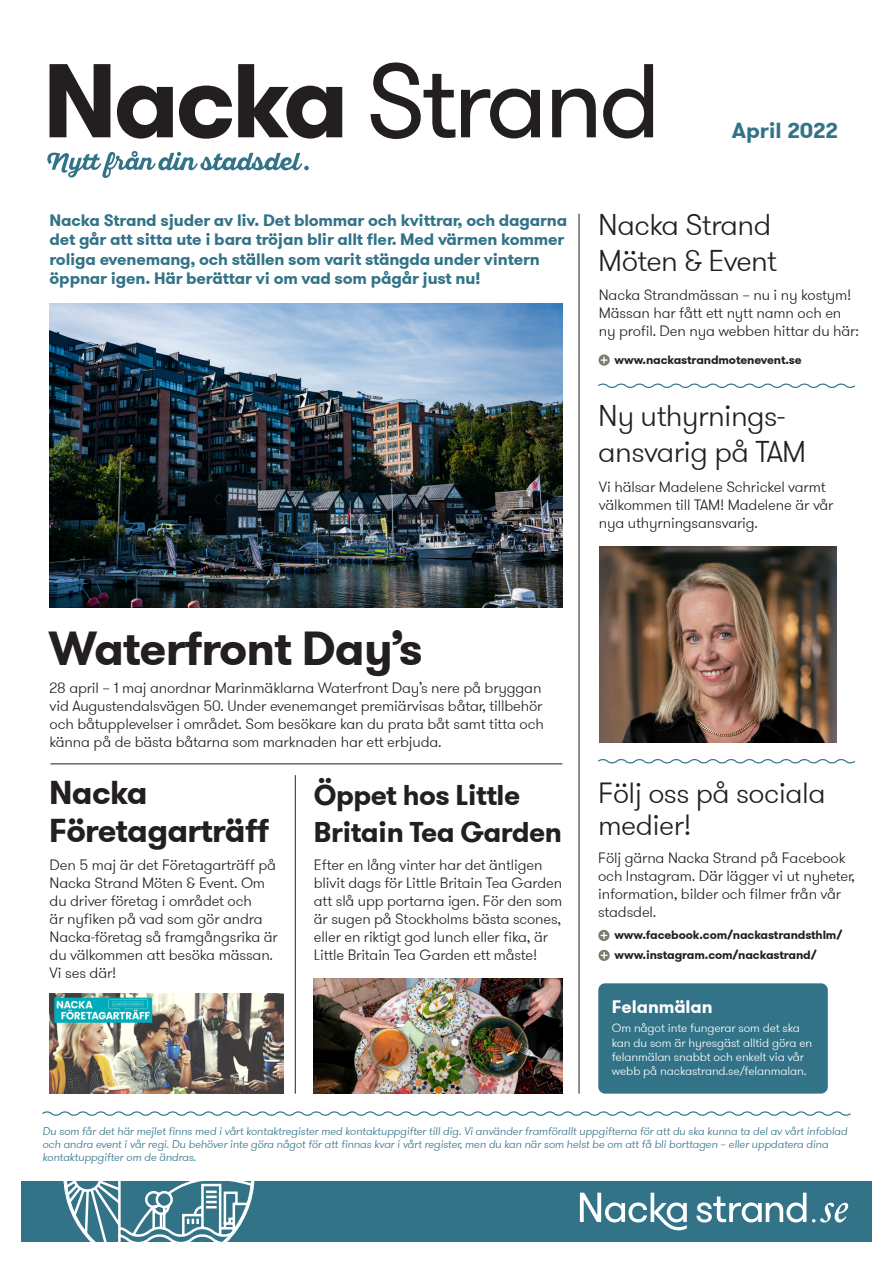
<style>
.page{position:relative;width:893px;height:1263px;background:#fff}
.page>*{position:absolute;margin:0;border:0;box-sizing:border-box;transform-origin:0 0}
.t1{font:104.55px "GT Walsheim";letter-spacing:-.04em;color:#231f20}
.t2{font:700 47.55px "GT Walsheim";letter-spacing:-.02em;color:#231f20}
.t3{font:700 33px/38.1px "GT Walsheim";letter-spacing:-.02em;color:#231f20}
.t4{font:300 30px/36px "GT Walsheim";letter-spacing:-.02em;color:#231f20}
.t5{font:300 29.1px/32.8px "GT Walsheim";letter-spacing:-.02em;color:#231f20}
.t6{font:700 28.5px/37.5px "GT Walsheim";letter-spacing:-.02em;color:#231f20}
.brödtext{font:700 21.75px "GT Walsheim";letter-spacing:-.005em;color:#327388}
.t7{font:700 18px "GT Walsheim";letter-spacing:-.005em;color:#fff}
.t8{font:700 16.5px/19.5px "GT Walsheim";letter-spacing:-.01em;color:#327388}
.t9{font:300 15px/18px "GT Walsheim";letter-spacing:-.01em;color:#231f20}
.t10{font:300 12px/14.4px "GT Walsheim";letter-spacing:-.01em;color:#fff}
.t11{font:700 12px "GT Walsheim";letter-spacing:-.01em;color:#231f20}
.t12{font:italic 300 11.25px/12.8px "GT Walsheim";letter-spacing:-.01em;color:#327388}
.s1{font-weight:700}
</style>
<div class="page">
<svg style="left:42px;top:1111px;width:809px;height:5px"></svg>
<svg style="left:47px;top:151px;width:262px;height:27px"></svg>
<div style="left:21px;top:1181px;width:851px;height:61px;background:#327388"></div>
<svg style="left:63px;top:1181px;width:192px;height:61px"></svg>
<svg style="left:696px;top:1193px;width:110px;height:29px"></svg>
<svg style="left:580px;top:1193px;width:107px;height:37px"></svg>
<svg style="left:812px;top:1203px;width:36px;height:19px"></svg>
<hr style="left:579px;top:214px;width:1px;height:880px;background:#231f20">
<img style="left:50px;top:304px;width:512px;height:303px">
<svg style="left:598px;top:759px;width:258px;height:5px"></svg>
<svg style="left:598px;top:383px;width:258px;height:5px"></svg>
<svg style="left:598px;top:930px;width:11px;height:11px"></svg>
<div style="left:598px;top:983px;width:230px;height:111px;background:#327388;border-radius:7px"></div>
<svg style="left:598px;top:950px;width:12px;height:11px"></svg>
<svg style="left:598px;top:354px;width:12px;height:12px"></svg>
<hr style="left:50px;top:763px;width:512px;height:1px;background:#231f20">
<hr style="left:295px;top:775px;width:1px;height:319px;background:#231f20">
<img style="left:600px;top:547px;width:236px;height:195px">
<img style="left:314px;top:978px;width:248px;height:116px">
<img style="left:50px;top:993px;width:234px;height:101px">
<p class="t1" style="left:43px;top:35px;width:620px"><span class="s1">Nacka</span> Strand</p>
<p class="brödtext" style="left:732px;top:116px;width:108px">April 2022</p>
<p class="t8" style="left:50px;top:210px;width:519px">Nacka Strand sjuder av liv. Det blommar och kvittrar, och dagarna det går att sitta ute i bara tröjan blir allt fler. Med värmen kommer roliga evenemang, och ställen som varit stängda under vintern öppnar igen. Här berättar vi om vad som pågår just nu!</p>
<p class="t4" style="left:598px;top:206px;width:180px">Nacka Strand<br>Möten &amp; Event</p>
<p class="t9" style="left:599px;top:285px;width:261px">Nacka Strandmässan – nu i ny kostym!<br>Mässan har fått ett nytt namn och en ny profil. Den nya webben hittar du här:</p>
<p class="t11" style="left:615px;top:352px;width:189px">www.nackastrandmotenevent.se</p>
<p class="t4" style="left:598px;top:397px;width:210px">Ny uthyrnings&shy;ansvarig på TAM</p>
<p class="t9" style="left:599px;top:477px;width:236px">Vi hälsar Madelene Schrickel varmt välkommen till TAM! Madelene är vår nya uthyrningsansvarig.</p>
<p class="t2" style="left:49px;top:617px;width:376px">Waterfront Day’s</p>
<p class="t9" style="left:50px;top:679px;width:496px">28 april – 1 maj anordnar Marinmäklarna Waterfront Day’s nere på bryggan vid Augustendalsvägen 50. Under evenemanget premiärvisas båtar, tillbehör och båtupplevelser i området. Som besökare kan du prata båt samt titta och</p>
<p class="t9" style="left:50px;top:733px;width:393px">känna på de bästa båtarna som marknaden har ett erbjuda.</p>
<p class="t3" style="left:49px;top:773px;width:222px">Nacka<br>Företagarträff</p>
<p class="t6" style="left:314px;top:776px;width:250px">Öppet hos Little<br>Britain Tea Garden</p>
<p class="t9" style="left:50px;top:856px;width:230px">Den 5 maj är det Företagarträff på<br>Nacka Strand Möten &amp; Event. Om du driver företag i området och<br>är nyfiken på vad som gör andra<br>Nacka-företag så framgångsrika är du välkommen att besöka mässan.<br>Vi ses där!</p>
<p class="t9" style="left:314px;top:856px;width:250px">Efter en lång vinter har det äntligen blivit dags för Little Britain Tea Garden att slå upp portarna igen. För den som är sugen på Stockholms bästa scones, eller en riktigt god lunch eller fika, är Little Britain Tea Garden ett måste!</p>
<p class="t5" style="left:598px;top:776px;width:229px">Följ oss på sociala medier!</p>
<p class="t9" style="left:598px;top:848px;width:258px">Följ gärna Nacka Strand på Facebook och Instagram. Där lägger vi ut nyheter, information, bilder och filmer från vår stadsdel.</p>
<p class="t11" style="left:615px;top:947px;width:203px">www.instagram.com/nackastrand/</p>
<p class="t11" style="left:614px;top:927px;width:229px">www.facebook.com/nackastrandsthlm/</p>
<p class="t7" style="left:612px;top:995px;width:102px">Felanmälan</p>
<p class="t10" style="left:612px;top:1020px;width:202px">Om något inte fungerar som det ska kan du som är hyresgäst alltid göra en felanmälan snabbt och enkelt via vår webb på nackastrand.se/felanmalan.</p>
<p class="t12" style="left:43px;top:1124px;width:806px">Du som får det här mejlet finns med i vårt kontaktregister med kontaktuppgifter till dig. Vi använder framförallt uppgifterna för att du ska kunna ta del av vårt infoblad och andra event i vår regi. Du behöver inte göra något för att finnas kvar i vårt register, men du kan när som helst be om att få bli borttagen – eller uppdatera dina kontaktuppgifter om de ändras.</p>
</div>
